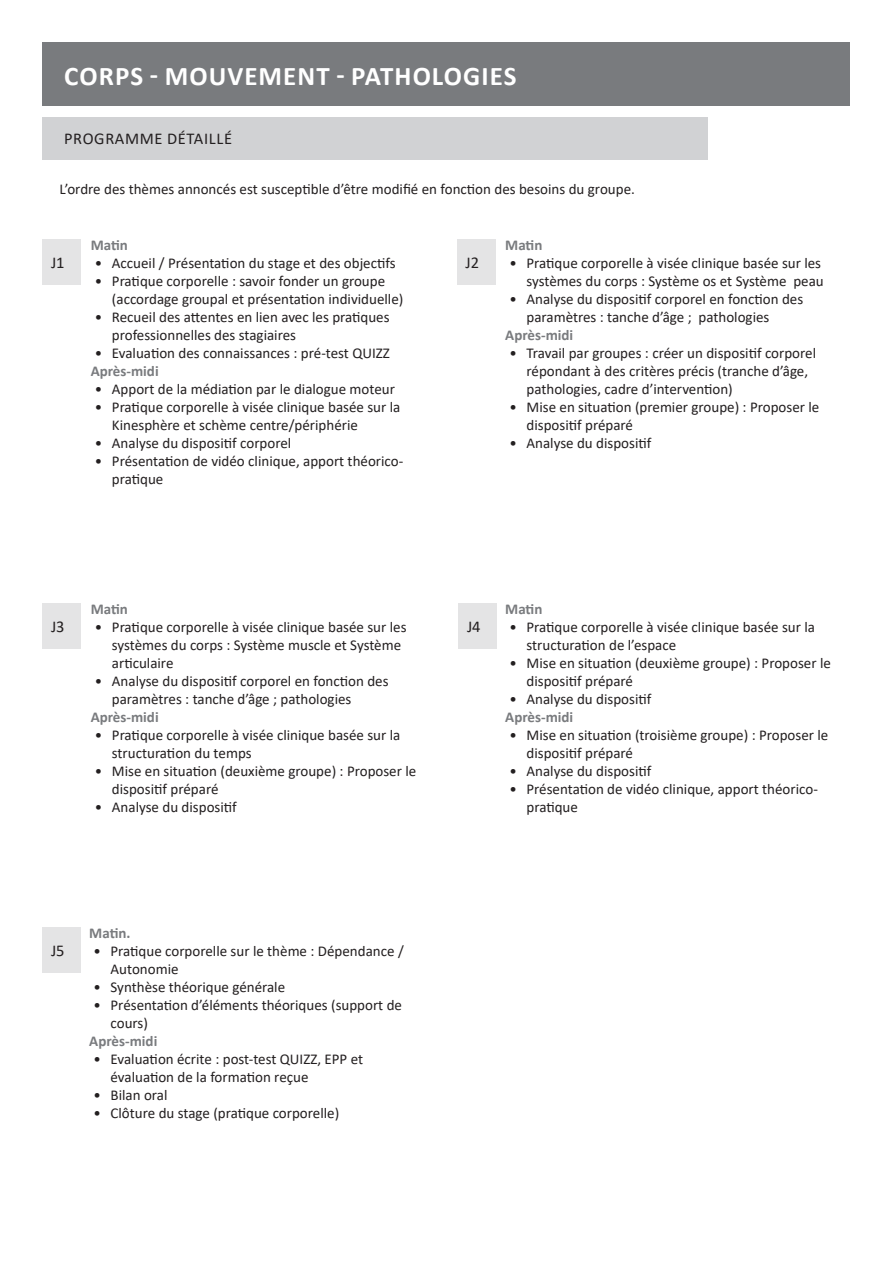
<style>
.page{position:relative;width:893px;height:1263px;background:#fff}
.page>*{position:absolute;margin:0;border:0;box-sizing:border-box;transform-origin:0 0}
.titre_1{font:700 27px "Calibri";letter-spacing:.04em;color:#fff}
.titre_2{font:16.5px "Calibri";letter-spacing:.04em;color:#231f20}
.jour{font:16.5px "Calibri";color:#231f20}
.Texte_de_présentatio{font:15px/18px "Calibri";color:#231f20}
.Sous_étape{font:700 15px "Calibri";color:#797b7e}
</style>
<div class="page">
<div style="left:43px;top:239px;width:38px;height:45px;background:#e4e4e5"></div>
<div style="left:457px;top:239px;width:38px;height:45px;background:#e4e4e5"></div>
<div style="left:43px;top:43px;width:807px;height:63px;background:#797b7e"></div>
<div style="left:43px;top:117px;width:665px;height:42px;background:#d1d2d4"></div>
<div style="left:43px;top:603px;width:38px;height:45px;background:#e4e4e5"></div>
<div style="left:458px;top:603px;width:39px;height:45px;background:#e4e4e5"></div>
<div style="left:43px;top:927px;width:38px;height:45px;background:#e4e4e5"></div>
<p class="titre_1" style="left:64px;top:56px;width:454px">CORPS - MOUVEMENT - PATHOLOGIES</p>
<p class="titre_2" style="left:64px;top:127px;width:170px">PROGRAMME DÉTAILLÉ</p>
<p class="Texte_de_présentatio" style="left:60px;top:180px;width:577px">L’ordre des thèmes annoncés est susceptible d’être modifié en fonction des besoins du groupe.</p>
<p class="Sous_étape" style="left:91px;top:234px;width:39px">Matin</p>
<p class="Texte_de_présentatio" style="left:95px;top:254px;width:302px">• Accueil / Présentation du stage et des objectifs</p>
<p class="Texte_de_présentatio" style="left:112px;top:272px;width:293px;text-indent:-17px">• Pratique corporelle : savoir fonder un groupe (accordage groupal et présentation individuelle)</p>
<p class="Texte_de_présentatio" style="left:112px;top:308px;width:279px;text-indent:-17px">• Recueil des attentes en lien avec les pratiques professionnelles des stagiaires</p>
<p class="Texte_de_présentatio" style="left:95px;top:344px;width:296px">• Evaluation des connaissances : pré-test QUIZZ</p>
<p class="Sous_étape" style="left:91px;top:360px;width:70px">Après-midi</p>
<p class="Texte_de_présentatio" style="left:95px;top:380px;width:302px">• Apport de la médiation par le dialogue moteur</p>
<p class="Texte_de_présentatio" style="left:112px;top:398px;width:290px;text-indent:-17px">• Pratique corporelle à visée clinique basée sur la<br>Kinesphère et schème centre/périphérie</p>
<p class="Texte_de_présentatio" style="left:95px;top:434px;width:198px">• Analyse du dispositif corporel</p>
<p class="Texte_de_présentatio" style="left:112px;top:452px;width:293px;text-indent:-17px">• Présentation de vidéo clinique, apport théorico&shy;pratique</p>
<p class="jour" style="left:51px;top:251px;width:15px">J1</p>
<p class="jour" style="left:466px;top:251px;width:15px">J2</p>
<p class="Sous_étape" style="left:505px;top:234px;width:39px">Matin</p>
<p class="Texte_de_présentatio" style="left:509px;top:254px;width:316px;text-align:right">• Pratique corporelle à visée clinique basée sur les systèmes du corps : Système os et Système peau</p>
<p class="Texte_de_présentatio" style="left:526px;top:290px;width:278px;text-indent:-17px">• Analyse du dispositif corporel en fonction des paramètres : tanche d’âge ; pathologies</p>
<p class="Sous_étape" style="left:505px;top:324px;width:70px">Après-midi</p>
<p class="Texte_de_présentatio" style="left:526px;top:344px;width:291px;text-indent:-17px">• Travail par groupes : créer un dispositif corporel répondant à des critères précis (tranche d’âge, pathologies, cadre d’intervention)</p>
<p class="Texte_de_présentatio" style="left:526px;top:398px;width:294px;text-indent:-17px">• Mise en situation (premier groupe) : Proposer le dispositif préparé</p>
<p class="Texte_de_présentatio" style="left:509px;top:434px;width:143px">• Analyse du dispositif</p>
<p class="Sous_étape" style="left:91px;top:599px;width:39px">Matin</p>
<p class="Texte_de_présentatio" style="left:112px;top:618px;width:296px;text-indent:-17px">• Pratique corporelle à visée clinique basée sur les systèmes du corps : Système muscle et Système articulaire</p>
<p class="Texte_de_présentatio" style="left:112px;top:672px;width:278px;text-indent:-17px">• Analyse du dispositif corporel en fonction des paramètres : tanche d’âge ; pathologies</p>
<p class="Sous_étape" style="left:91px;top:707px;width:70px">Après-midi</p>
<p class="Texte_de_présentatio" style="left:112px;top:726px;width:290px;text-indent:-17px">• Pratique corporelle à visée clinique basée sur la structuration du temps</p>
<p class="Texte_de_présentatio" style="left:112px;top:762px;width:306px;text-indent:-17px">• Mise en situation (deuxième groupe) : Proposer le dispositif préparé</p>
<p class="Texte_de_présentatio" style="left:95px;top:798px;width:143px">• Analyse du dispositif</p>
<p class="jour" style="left:51px;top:615px;width:15px">J3</p>
<p class="jour" style="left:467px;top:615px;width:15px">J4</p>
<p class="Sous_étape" style="left:505px;top:599px;width:39px">Matin</p>
<p class="Texte_de_présentatio" style="left:526px;top:618px;width:290px;text-indent:-17px">• Pratique corporelle à visée clinique basée sur la structuration de l’espace</p>
<p class="Texte_de_présentatio" style="left:526px;top:654px;width:306px;text-indent:-17px">• Mise en situation (deuxième groupe) : Proposer le dispositif préparé</p>
<p class="Texte_de_présentatio" style="left:509px;top:690px;width:143px">• Analyse du dispositif</p>
<p class="Sous_étape" style="left:505px;top:707px;width:70px">Après-midi</p>
<p class="Texte_de_présentatio" style="left:526px;top:726px;width:303px;text-indent:-17px">• Mise en situation (troisième groupe) : Proposer le dispositif préparé</p>
<p class="Texte_de_présentatio" style="left:509px;top:762px;width:143px">• Analyse du dispositif</p>
<p class="Texte_de_présentatio" style="left:526px;top:780px;width:293px;text-indent:-17px">• Présentation de vidéo clinique, apport théorico&shy;pratique</p>
<p class="jour" style="left:51px;top:939px;width:15px">J5</p>
<p class="Sous_étape" style="left:89px;top:923px;width:43px">Matin.</p>
<p class="Texte_de_présentatio" style="left:111px;top:942px;width:295px;text-indent:-17px">• Pratique corporelle sur le thème : Dépendance /<br>Autonomie</p>
<p class="Texte_de_présentatio" style="left:94px;top:978px;width:193px">• Synthèse théorique générale</p>
<p class="Texte_de_présentatio" style="left:111px;top:996px;width:293px;text-indent:-17px">• Présentation d’éléments théoriques (support de cours)</p>
<p class="Sous_étape" style="left:89px;top:1031px;width:70px">Après-midi</p>
<p class="Texte_de_présentatio" style="left:111px;top:1050px;width:254px;text-indent:-17px">• Evaluation écrite : post-test QUIZZ, EPP et évaluation de la formation reçue</p>
<p class="Texte_de_présentatio" style="left:94px;top:1086px;width:75px">• Bilan oral</p>
<p class="Texte_de_présentatio" style="left:94px;top:1104px;width:247px">• Clôture du stage (pratique corporelle)</p>
</div>
